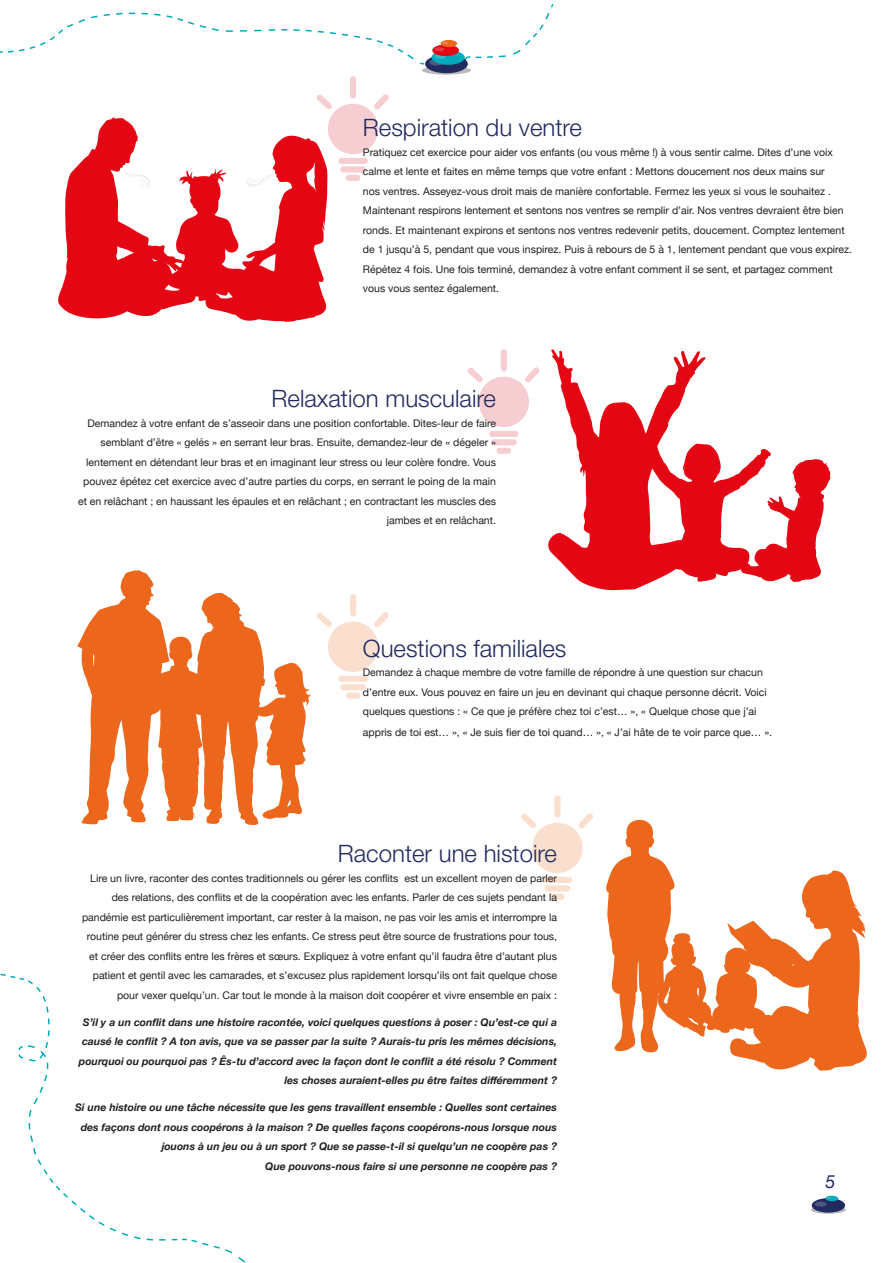
<style>
.page{position:relative;width:893px;height:1263px;background:#fff}
.page>*{position:absolute;margin:0;border:0;box-sizing:border-box;transform-origin:0 0}
.t1{font:300 24px "Helvetica Neue LT Std";color:#222b60}
.t2{font:italic 18px "Helvetica Neue";color:#222b60}
.t3{font:10.5px/19.5px "Helvetica Neue";color:#221f20}
.t4{font:italic 700 10.5px/19.5px "Helvetica Neue";color:#221f20;text-align:right}
</style>
<div class="page">
<svg style="left:811px;top:1206px;width:35px;height:8px"></svg>
<div style="left:812px;top:1198px;width:33px;height:14px;background:#222b60;border-radius:50%"></div>
<svg style="left:815px;top:1201px;width:12px;height:6px"></svg>
<svg style="left:825px;top:1195px;width:13px;height:6px"></svg>
<div style="left:328px;top:104px;width:50px;height:50px;background:#f6cdd0;border-radius:50%"></div>
<div style="left:338px;top:158px;width:30px;height:6px;background:#f6cdd0;border-radius:3px"></div>
<svg style="left:317px;top:94px;width:15px;height:15px"></svg>
<svg style="left:374px;top:94px;width:15px;height:16px"></svg>
<div style="left:350px;top:76px;width:6px;height:23px;background:#f6cdd0;border-radius:3px"></div>
<div style="left:340px;top:166px;width:26px;height:6px;background:#f6cdd0;border-radius:3px"></div>
<div style="left:346px;top:175px;width:14px;height:6px;background:#f6cdd0;border-radius:3px"></div>
<div style="left:479px;top:377px;width:50px;height:50px;background:#f6cdd0;border-radius:50%"></div>
<div style="left:489px;top:431px;width:29px;height:6px;background:#f6cdd0;border-radius:3px"></div>
<svg style="left:467px;top:367px;width:16px;height:15px"></svg>
<div style="left:501px;top:349px;width:6px;height:23px;background:#f6cdd0;border-radius:3px"></div>
<div style="left:491px;top:439px;width:26px;height:6px;background:#f6cdd0;border-radius:3px"></div>
<div style="left:497px;top:448px;width:14px;height:6px;background:#f6cdd0;border-radius:3px"></div>
<div style="left:532px;top:823px;width:51px;height:50px;background:#fadfce;border-radius:50%"></div>
<div style="left:543px;top:877px;width:29px;height:6px;background:#fadfce;border-radius:3px"></div>
<svg style="left:521px;top:813px;width:15px;height:15px"></svg>
<svg style="left:578px;top:813px;width:15px;height:16px"></svg>
<div style="left:554px;top:795px;width:6px;height:22px;background:#fadfce;border-radius:3px"></div>
<div style="left:545px;top:885px;width:25px;height:6px;background:#fadfce;border-radius:3px"></div>
<div style="left:550px;top:894px;width:15px;height:6px;background:#fadfce;border-radius:3px"></div>
<div style="left:328px;top:621px;width:50px;height:51px;background:#fadfce;border-radius:50%"></div>
<div style="left:338px;top:676px;width:30px;height:6px;background:#fadfce;border-radius:3px"></div>
<svg style="left:317px;top:612px;width:15px;height:15px"></svg>
<svg style="left:374px;top:612px;width:15px;height:16px"></svg>
<div style="left:350px;top:594px;width:6px;height:22px;background:#fadfce;border-radius:3px"></div>
<div style="left:340px;top:684px;width:26px;height:6px;background:#fadfce;border-radius:3px"></div>
<div style="left:346px;top:692px;width:14px;height:7px;background:#fadfce;border-radius:3px"></div>
<svg style="left:462px;top:4px;width:92px;height:58px"></svg>
<svg style="left:0;top:12px;width:426px;height:53px"></svg>
<svg style="left:422px;top:66px;width:49px;height:9px"></svg>
<div style="left:425px;top:55px;width:43px;height:18px;background:#222b60;border-radius:50%"></div>
<svg style="left:429px;top:59px;width:15px;height:7px"></svg>
<div style="left:431px;top:50px;width:34px;height:15px;background:#00aabe;border-radius:50%"></div>
<svg style="left:435px;top:54px;width:11px;height:5px"></svg>
<div style="left:432px;top:45px;width:27px;height:11px;background:#e40713;border-radius:50%"></div>
<div style="left:441px;top:40px;width:16px;height:7px;background:#ec661c;border-radius:50%"></div>
<svg style="left:435px;top:42px;width:13px;height:9px"></svg>
<svg style="left:606px;top:819px;width:261px;height:252px"></svg>
<svg style="left:77px;top:570px;width:187px;height:255px;fill:#ec661c"></svg>
<svg style="left:242px;top:662px;width:69px;height:157px"></svg>
<svg style="left:525px;top:349px;width:306px;height:241px"></svg>
<svg style="left:58px;top:117px;width:270px;height:205px"></svg>
<div style="left:247px;top:305px;width:68px;height:16px;background:#e40713;border-radius:50%"></div>
<svg style="left:0;top:973px;width:246px;height:290px"></svg>
<p class="t1" style="left:363px;top:113px;width:221px">Respiration du ventre</p>
<p class="t3" style="left:363px;top:143px;width:491px">Pratiquez cet exercice pour aider vos enfants (ou vous même !) à vous sentir calme. Dites d’une voix calme et lente et faites en même temps que votre enfant : Mettons doucement nos deux mains sur<br>nos ventres. Asseyez-vous droit mais de manière confortable. Fermez les yeux si vous le souhaitez .<br>Maintenant respirons lentement et sentons nos ventres se remplir d’air. Nos ventres devraient être bien ronds. Et maintenant expirons et sentons nos ventres redevenir petits, doucement. Comptez lentement de 1 jusqu’à 5, pendant que vous inspirez. Puis à rebours de 5 à 1, lentement pendant que vous expirez.<br>Répétez 4 fois. Une fois terminé, demandez à votre enfant comment il se sent, et partagez comment vous vous sentez également.</p>
<p class="t1" style="left:272px;top:384px;width:226px">Relaxation musculaire</p>
<p class="t3" style="left:78px;top:414px;width:419px;text-align:right">Demandez à votre enfant de s’asseoir dans une position confortable. Dites-leur de faire semblant d’être « gelés » en serrant leur bras. Ensuite, demandez-leur de « dégeler » lentement en détendant leur bras et en imaginant leur stress ou leur colère fondre. Vous pouvez épétez cet exercice avec d’autre parties du corps, en serrant le poing de la main et en relâchant ; en haussant les épaules et en relâchant ; en contractant les muscles des jambes et en relâchant.</p>
<p class="t1" style="left:363px;top:633px;width:205px">Questions familiales</p>
<p class="t3" style="left:363px;top:663px;width:405px">Demandez à chaque membre de votre famille de répondre à une question sur chacun d’entre eux. Vous pouvez en faire un jeu en devinant qui chaque personne décrit. Voici quelques questions : « Ce que je préfère chez toi c’est… », « Quelque chose que j’ai</p>
<p class="t3" style="left:363px;top:723px;width:411px">appris de toi est… », « Je suis fier de toi quand… », « J’ai hâte de te voir parce que… ».</p>
<p class="t1" style="left:338px;top:839px;width:221px">Raconter une histoire</p>
<p class="t3" style="left:82px;top:869px;width:476px;text-align:right">Lire un livre, raconter des contes traditionnels ou gérer les conflits est un excellent moyen de parler des relations, des conflits et de la coopération avec les enfants. Parler de ces sujets pendant la pandémie est particulièrement important, car rester à la maison, ne pas voir les amis et interrompre la routine peut générer du stress chez les enfants. Ce stress peut être source de frustrations pour tous, et créer des conflits entre les frères et sœurs. Expliquez à votre enfant qu’il faudra être d’autant plus patient et gentil avec les camarades, et s’excusez plus rapidement lorsqu’ils ont fait quelque chose pour vexer quelqu’un. Car tout le monde à la maison doit coopérer et vivre ensemble en paix :</p>
<p class="t4" style="left:79px;top:1012px;width:480px">S’il y a un conflit dans une histoire racontée, voici quelques questions à poser : Qu’est-ce qui a causé le conflit ? A ton avis, que va se passer par la suite ? Aurais-tu pris les mêmes décisions, pourquoi ou pourquoi pas ? Ês-tu d’accord avec la façon dont le conflit a été résolu ? Comment les choses auraient-elles pu être faites différemment ?</p>
<p class="t4" style="left:75px;top:1098px;width:483px">Si une histoire ou une tâche nécessite que les gens travaillent ensemble : Quelles sont certaines des façons dont nous coopérons à la maison ? De quelles façons coopérons-nous lorsque nous jouons à un jeu ou à un sport ? Que se passe-t-il si quelqu’un ne coopère pas ?</p>
<p class="t4" style="left:265px;top:1156px;width:293px">Que pouvons-nous faire si une personne ne coopère pas ?</p>
<h2 class="t2" style="left:826px;top:1169px;width:12px">5</h2>
</div>
